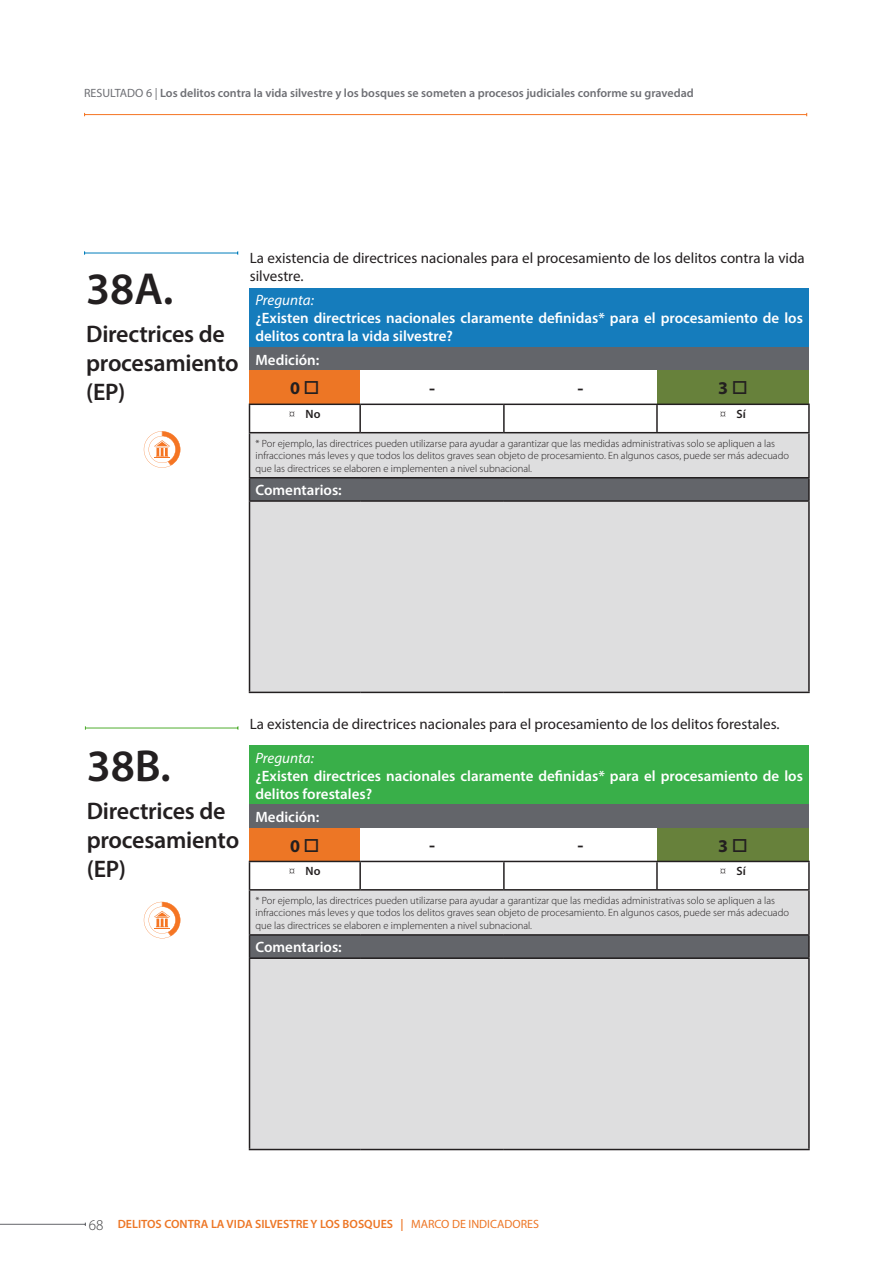
<style>
.page{position:relative;width:893px;height:1263px;background:#fff}
.page>*{position:absolute;margin:0;border:0;box-sizing:border-box;transform-origin:0 0}
.t1{font:600 45px "Myriad Pro";color:#231f20}
.t2{font:600 24px/28.8px "Myriad Pro";letter-spacing:-.01em;color:#231f20}
.t3{font:700 18px "Myriad Pro";color:#231f20}
.t4{font:18px "Arial";color:#231f20}
.t5{font:600 15px/18px "Myriad Pro";color:#fff}
.t6{font:15px/18px "Myriad Pro";color:#231f20}
.t7{font:italic 15px "Myriad Pro";color:#fff}
.t8{font:600 12px "Myriad Pro";color:#6e6f74}
.t9{font:600 12px "Myriad Pro";color:#ed7625}
.t10{font:600 12px "Myriad Pro";color:#231f20}
.t11{font:300 10.5px/12.6px "Myriad Pro";color:#231f20}
.s1{font-weight:400}
.s2{font-weight:300}
.s3{font-weight:300;font-size:15px;color:#3e3e3f}
</style>
<div class="page">
<hr style="left:0;top:1224px;width:85px;height:1px;background:#63656a">
<div style="left:249px;top:288px;width:560px;height:59px;background:#157cbc"></div>
<div style="left:249px;top:347px;width:560px;height:24px;background:#63656a"></div>
<div style="left:249px;top:371px;width:111px;height:33px;background:#ed7625"></div>
<div style="left:657px;top:371px;width:152px;height:33px;background:#67813b"></div>
<div style="left:250px;top:433px;width:558px;height:259px;background:#dededf"></div>
<div style="left:249px;top:478px;width:560px;height:23px;background:#63656a"></div>
<svg style="left:249px;top:404px;width:559px;height:28px"></svg>
<hr style="left:360px;top:404px;width:144px;height:1px;background:#231f20">
<hr style="left:359px;top:405px;width:2px;height:27px;background:#231f20">
<hr style="left:504px;top:404px;width:153px;height:1px;background:#231f20">
<hr style="left:503px;top:405px;width:2px;height:27px;background:#231f20">
<hr style="left:657px;top:404px;width:153px;height:1px;background:#231f20">
<hr style="left:656px;top:405px;width:2px;height:27px;background:#231f20">
<hr style="left:808px;top:405px;width:2px;height:27px;background:#231f20">
<hr style="left:249px;top:432px;width:111px;height:1px;background:#231f20">
<hr style="left:249px;top:433px;width:1px;height:44px;background:#231f20">
<hr style="left:360px;top:432px;width:144px;height:1px;background:#231f20">
<hr style="left:504px;top:432px;width:153px;height:1px;background:#231f20">
<hr style="left:657px;top:432px;width:153px;height:1px;background:#231f20">
<hr style="left:808px;top:433px;width:2px;height:44px;background:#231f20">
<hr style="left:249px;top:477px;width:111px;height:1px;background:#231f20">
<svg style="left:249px;top:478px;width:1px;height:22px"></svg>
<hr style="left:360px;top:477px;width:144px;height:1px;background:#231f20">
<hr style="left:504px;top:477px;width:153px;height:1px;background:#231f20">
<hr style="left:657px;top:477px;width:153px;height:1px;background:#231f20">
<hr style="left:808px;top:478px;width:2px;height:22px;background:#231f20">
<hr style="left:249px;top:500px;width:111px;height:2px;background:#231f20">
<hr style="left:249px;top:502px;width:1px;height:190px;background:#231f20">
<hr style="left:360px;top:500px;width:144px;height:2px;background:#231f20">
<hr style="left:504px;top:500px;width:153px;height:2px;background:#231f20">
<hr style="left:657px;top:500px;width:153px;height:2px;background:#231f20">
<hr style="left:808px;top:502px;width:2px;height:190px;background:#231f20">
<hr style="left:249px;top:692px;width:111px;height:1px;background:#231f20">
<hr style="left:360px;top:692px;width:144px;height:1px;background:#231f20">
<hr style="left:504px;top:692px;width:153px;height:1px;background:#231f20">
<hr style="left:657px;top:692px;width:153px;height:1px;background:#231f20">
<div style="left:249px;top:745px;width:560px;height:59px;background:#39af49"></div>
<div style="left:249px;top:804px;width:560px;height:24px;background:#63656a"></div>
<div style="left:249px;top:828px;width:111px;height:33px;background:#ed7625"></div>
<div style="left:657px;top:828px;width:152px;height:33px;background:#67813b"></div>
<div style="left:250px;top:890px;width:558px;height:259px;background:#dededf"></div>
<div style="left:249px;top:935px;width:560px;height:23px;background:#63656a"></div>
<svg style="left:249px;top:861px;width:559px;height:28px"></svg>
<hr style="left:360px;top:861px;width:144px;height:1px;background:#231f20">
<hr style="left:359px;top:862px;width:2px;height:27px;background:#231f20">
<hr style="left:504px;top:861px;width:153px;height:1px;background:#231f20">
<hr style="left:503px;top:862px;width:2px;height:27px;background:#231f20">
<hr style="left:657px;top:861px;width:153px;height:1px;background:#231f20">
<hr style="left:656px;top:862px;width:2px;height:27px;background:#231f20">
<hr style="left:808px;top:862px;width:2px;height:27px;background:#231f20">
<hr style="left:249px;top:889px;width:111px;height:1px;background:#231f20">
<hr style="left:249px;top:890px;width:1px;height:44px;background:#231f20">
<hr style="left:360px;top:889px;width:144px;height:1px;background:#231f20">
<hr style="left:504px;top:889px;width:153px;height:1px;background:#231f20">
<hr style="left:657px;top:889px;width:153px;height:1px;background:#231f20">
<hr style="left:808px;top:890px;width:2px;height:44px;background:#231f20">
<hr style="left:249px;top:934px;width:111px;height:2px;background:#231f20">
<svg style="left:249px;top:936px;width:1px;height:21px"></svg>
<hr style="left:360px;top:934px;width:144px;height:2px;background:#231f20">
<hr style="left:504px;top:934px;width:153px;height:2px;background:#231f20">
<hr style="left:657px;top:934px;width:153px;height:2px;background:#231f20">
<hr style="left:808px;top:936px;width:2px;height:21px;background:#231f20">
<hr style="left:249px;top:957px;width:111px;height:2px;background:#231f20">
<hr style="left:249px;top:959px;width:1px;height:190px;background:#231f20">
<hr style="left:360px;top:957px;width:144px;height:2px;background:#231f20">
<hr style="left:504px;top:957px;width:153px;height:2px;background:#231f20">
<hr style="left:657px;top:957px;width:153px;height:2px;background:#231f20">
<hr style="left:808px;top:959px;width:2px;height:190px;background:#231f20">
<hr style="left:249px;top:1149px;width:111px;height:1px;background:#231f20">
<hr style="left:360px;top:1149px;width:144px;height:1px;background:#231f20">
<hr style="left:504px;top:1149px;width:153px;height:1px;background:#231f20">
<hr style="left:657px;top:1149px;width:153px;height:1px;background:#231f20">
<hr style="left:85px;top:253px;width:153px;height:1px;background:#007dbb">
<hr style="left:85px;top:728px;width:153px;height:1px;background:#4fad2f">
<hr style="left:85px;top:114px;width:722px;height:1px;background:#f57523">
<svg style="left:144px;top:431px;width:36px;height:37px"></svg>
<svg style="left:144px;top:902px;width:36px;height:36px"></svg>
<p class="t8" style="left:84px;top:86px;width:611px"><span class="s1">RESULTADO 6 |</span> Los delitos contra la vida silvestre y los bosques se someten a procesos judiciales conforme su gravedad</p>
<h1 class="t1" style="left:86px;top:260px;width:89px">38A.</h1>
<h2 class="t2" style="left:86px;top:319px;width:154px">Directrices de procesamiento (EP)</h2>
<h3 class="t6" style="left:250px;top:249px;width:556px">La existencia de directrices nacionales para el procesamiento de los delitos contra la vida silvestre.</h3>
<h3 class="t7" style="left:255px;top:291px;width:60px">Pregunta:</h3>
<h3 class="t5" style="left:255px;top:309px;width:549px">¿Existen directrices nacionales claramente definidas* para el procesamiento de los delitos contra la vida silvestre?</h3>
<h3 class="t5" style="left:255px;top:350px;width:65px">Medición:</h3>
<h3 class="t3" style="left:290px;top:377px;width:31px">0 □</h3>
<h3 class="t4" style="left:429px;top:375px;width:7px">-</h3>
<h3 class="t4" style="left:577px;top:375px;width:7px">-</h3>
<h3 class="t3" style="left:718px;top:377px;width:31px">3 □</h3>
<p class="t10" style="left:289px;top:406px;width:33px"><span class="s2">¤</span> No</p>
<p class="t10" style="left:720px;top:406px;width:27px"><span class="s2">¤</span> Sí</p>
<p class="t11" style="left:255px;top:437px;width:535px">* Por ejemplo, las directrices pueden utilizarse para ayudar a garantizar que las medidas administrativas solo se apliquen a las infracciones más leves y que todos los delitos graves sean objeto de procesamiento. En algunos casos, puede ser más adecuado que las directrices se elaboren e implementen a nivel subnacional.</p>
<h3 class="t5" style="left:255px;top:481px;width:88px">Comentarios:</h3>
<h1 class="t1" style="left:87px;top:737px;width:86px">38B.</h1>
<h2 class="t2" style="left:87px;top:796px;width:154px">Directrices de procesamiento (EP)</h2>
<h3 class="t6" style="left:250px;top:715px;width:531px">La existencia de directrices nacionales para el procesamiento de los delitos forestales.</h3>
<h3 class="t7" style="left:255px;top:748px;width:60px">Pregunta:</h3>
<h3 class="t5" style="left:255px;top:766px;width:549px">¿Existen directrices nacionales claramente definidas* para el procesamiento de los delitos forestales?</h3>
<h3 class="t5" style="left:255px;top:807px;width:65px">Medición:</h3>
<h3 class="t3" style="left:290px;top:834px;width:31px">0 □</h3>
<h3 class="t4" style="left:429px;top:832px;width:7px">-</h3>
<h3 class="t4" style="left:577px;top:832px;width:7px">-</h3>
<h3 class="t3" style="left:718px;top:834px;width:31px">3 □</h3>
<p class="t10" style="left:289px;top:863px;width:33px"><span class="s2">¤</span> No</p>
<p class="t10" style="left:720px;top:863px;width:27px"><span class="s2">¤</span> Sí</p>
<p class="t11" style="left:255px;top:894px;width:535px">* Por ejemplo, las directrices pueden utilizarse para ayudar a garantizar que las medidas administrativas solo se apliquen a las infracciones más leves y que todos los delitos graves sean objeto de procesamiento. En algunos casos, puede ser más adecuado que las directrices se elaboren e implementen a nivel subnacional.</p>
<h3 class="t5" style="left:255px;top:938px;width:88px">Comentarios:</h3>
<p class="t9" style="left:89px;top:1217px;width:452px"><span class="s3">68</span> DELITOS CONTRA LA VIDA SILVESTRE Y LOS BOSQUES | <span class="s1">MARCO DE INDICADORES</span></p>
</div>
